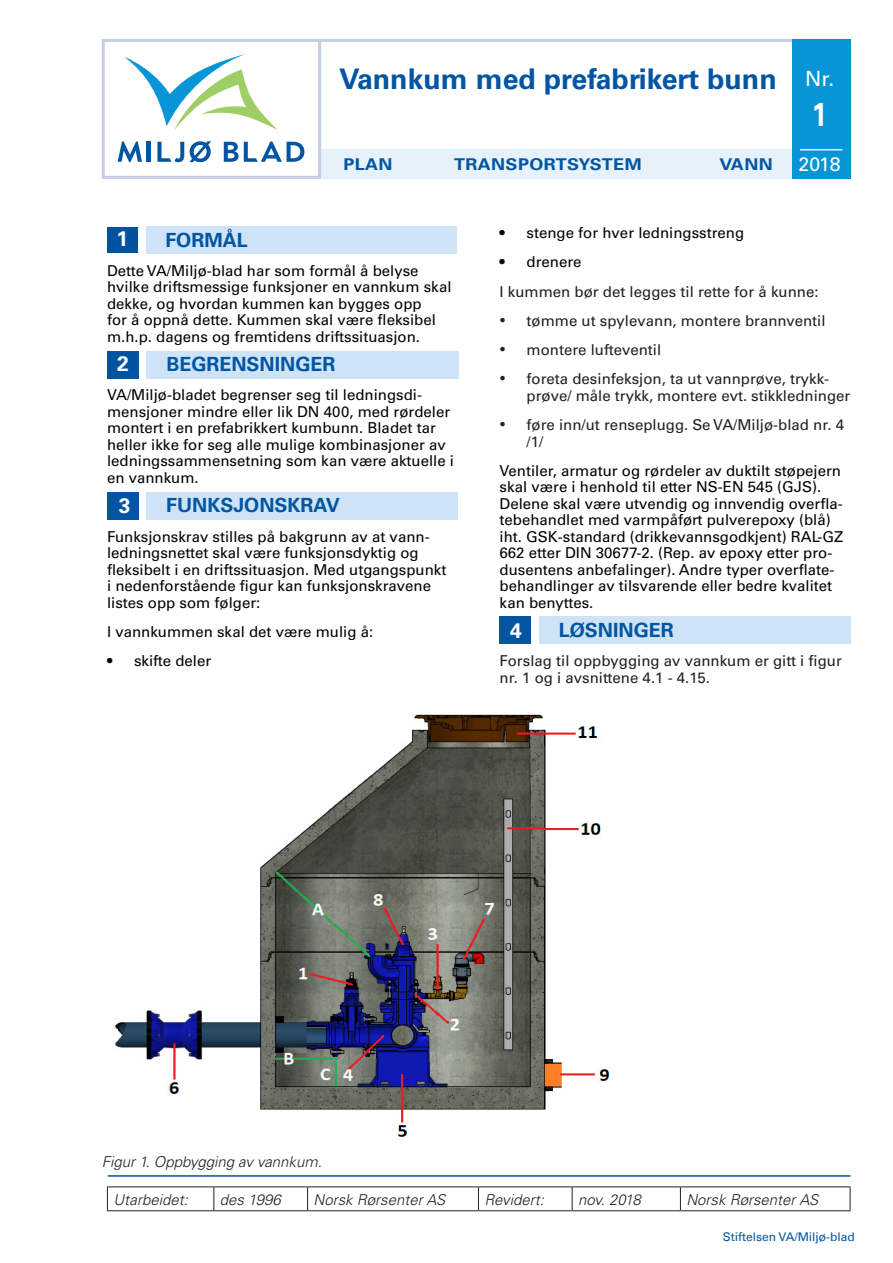
<style>
.page{position:relative;width:893px;height:1263px;background:#fff}
.page>*{position:absolute;margin:0;border:0;box-sizing:border-box;transform-origin:0 0}
.t1{font:700 33px "Univers LT";color:#fff;scale:.8 1}
.t2{font:700 28.5px "Univers LT";color:#0155a2}
.t3{font:700 21px "Univers LT";color:#fff}
.t4{font:21px "Univers LT";color:#fff}
.t5{font:700 19.5px "Univers LT";color:#0155a2}
.t6{font:19.5px "Univers LT";color:#fff}
.t7{font:700 16.2px "Univers LT";letter-spacing:.02em;color:#0155a2;scale:1.11 1}
.Brødtekst{font:15px/16.5px "Univers LT";color:#020205}
.Figurtekst{font:15px/16.5px "Univers LT";color:#000003}
.Brødtekst-2{font:15px/16.5px "Univers LT";color:#231f20}
.Figurtekst-2{font:italic 300 15px "Univers LT";color:#231f20}
.t8{font:12px "Univers Com 55 Roman";color:#0155a2}
.s1{font-family:"Times New Roman";font-size:18px}
</style>
<div class="page">
<div style="left:107px;top:228px;width:30px;height:25px;background:#0153a0"></div>
<div style="left:146px;top:227px;width:310px;height:27px;background:#cee3f5"></div>
<div style="left:107px;top:351px;width:31px;height:27px;background:#0153a0"></div>
<div style="left:147px;top:351px;width:312px;height:28px;background:#cee3f5"></div>
<div style="left:107px;top:492px;width:31px;height:27px;background:#0155a2"></div>
<div style="left:147px;top:492px;width:311px;height:27px;background:#cee3f5"></div>
<div style="left:500px;top:617px;width:31px;height:27px;background:#0155a2"></div>
<div style="left:539px;top:616px;width:311px;height:27px;background:#cee3f5"></div>
<hr style="left:108px;top:1175px;width:742px;height:2px;background:#0155a2">
<div style="left:102px;top:39px;width:749px;height:140px;border:3px solid #c5cce6"></div>
<div style="left:321px;top:149px;width:472px;height:30px;background:#e6f1f9"></div>
<hr style="left:318px;top:41px;width:3px;height:137px;background:#c5cce6">
<svg style="left:124px;top:54px;width:154px;height:76px"></svg>
<svg style="left:118px;top:142px;width:24px;height:20px"></svg>
<hr style="left:147px;top:142px;width:4px;height:20px;background:#0155a2">
<svg style="left:157px;top:141px;width:54px;height:21px"></svg>
<svg style="left:224px;top:142px;width:14px;height:20px"></svg>
<svg style="left:244px;top:142px;width:60px;height:20px"></svg>
<div style="left:792px;top:39px;width:59px;height:140px;background:#0696d7"></div>
<hr style="left:800px;top:149px;width:42px;height:2px;background:#e7e9f4">
<hr style="left:107px;top:1186px;width:107px;height:1px;background:#231f20">
<svg style="left:107px;top:1187px;width:1px;height:23px"></svg>
<hr style="left:214px;top:1186px;width:94px;height:1px;background:#231f20">
<svg style="left:213px;top:1187px;width:1px;height:23px"></svg>
<hr style="left:308px;top:1186px;width:170px;height:1px;background:#231f20">
<svg style="left:307px;top:1187px;width:1px;height:23px"></svg>
<hr style="left:478px;top:1186px;width:94px;height:1px;background:#231f20">
<svg style="left:478px;top:1187px;width:1px;height:23px"></svg>
<hr style="left:572px;top:1186px;width:108px;height:1px;background:#231f20">
<svg style="left:572px;top:1187px;width:1px;height:23px"></svg>
<hr style="left:680px;top:1186px;width:170px;height:1px;background:#231f20">
<svg style="left:680px;top:1187px;width:1px;height:23px"></svg>
<svg style="left:850px;top:1187px;width:1px;height:23px"></svg>
<hr style="left:107px;top:1210px;width:107px;height:1px;background:#231f20">
<hr style="left:214px;top:1210px;width:94px;height:1px;background:#231f20">
<hr style="left:308px;top:1210px;width:170px;height:1px;background:#231f20">
<hr style="left:478px;top:1210px;width:94px;height:1px;background:#231f20">
<hr style="left:572px;top:1210px;width:108px;height:1px;background:#231f20">
<hr style="left:680px;top:1210px;width:170px;height:1px;background:#231f20">
<img style="left:115px;top:714px;width:495px;height:423px">
<p class="t2" style="left:339px;top:62px;width:439px">Vannkum med prefabrikert bunn</p>
<p class="t7" style="left:343px;top:155px;width:46px">PLAN</p>
<p class="t7" style="left:454px;top:155px;width:170px">TRANSPORTSYSTEM</p>
<p class="t7" style="left:719px;top:155px;width:50px">VANN</p>
<p class="t4" style="left:805px;top:66px;width:31px">Nr.</p>
<p class="t1" style="left:812px;top:95px;width:20px">1</p>
<p class="t6" style="left:799px;top:152px;width:44px">2018</p>
<p class="t3" style="left:116px;top:226px;width:13px">1</p>
<p class="t5" style="left:165px;top:229px;width:84px">FORMÅL</p>
<p class="Brødtekst" style="left:107px;top:262px;width:346px">Dette VA/Miljø-blad har som formål å belyse hvilke driftsmessige funksjoner en vannkum skal dekke, og hvordan kummen kan bygges opp<br>for å oppnå dette. Kummen skal være fleksibel m.h.p. dagens og fremtidens driftssituasjon.</p>
<p class="t3" style="left:117px;top:351px;width:13px">2</p>
<p class="t5" style="left:166px;top:353px;width:171px">BEGRENSNINGER</p>
<p class="Brødtekst" style="left:107px;top:387px;width:349px">VA/Miljø-bladet begrenser seg til ledningsdi&shy;mensjoner mindre eller lik DN 400, med rørdeler montert i en prefabrikkert kumbunn. Bladet tar heller ikke for seg alle mulige kombinasjoner av ledningssammensetning som kan være aktuelle i en vannkum.</p>
<p class="t3" style="left:119px;top:493px;width:13px">3</p>
<p class="t5" style="left:166px;top:494px;width:175px">FUNKSJONSKRAV</p>
<p class="Brødtekst" style="left:107px;top:528px;width:341px">Funksjonskrav stilles på bakgrunn av at vann&shy;ledningsnettet skal være funksjonsdyktig og fleksibelt i en driftssituasjon. Med utgangspunkt i nedenforstående figur kan funksjonskravene listes opp som følger:</p>
<p class="Brødtekst" style="left:107px;top:623px;width:268px">I vannkummen skal det være mulig å:</p>
<p class="Brødtekst" style="left:107px;top:652px;width:106px">• skifte deler</p>
<p class="Brødtekst" style="left:500px;top:225px;width:246px">• stenge for hver ledningsstreng</p>
<p class="Brødtekst" style="left:500px;top:254px;width:84px">• drenere</p>
<p class="Brødtekst-2" style="left:500px;top:283px;width:320px">I kummen bør det legges til rette for å kunne:</p>
<p class="Brødtekst-2" style="left:500px;top:312px;width:327px"><span class="s1">•</span> tømme ut spylevann, montere brannventil</p>
<p class="Brødtekst-2" style="left:500px;top:342px;width:163px"><span class="s1">•</span> montere lufteventil</p>
<p class="Brødtekst-2" style="left:527px;top:371px;width:325px;text-indent:-27px"><span class="s1">•</span> foreta desinfeksjon, ta ut vannprøve, trykk&shy;prøve/ måle trykk, montere evt. stikkledninger</p>
<p class="Brødtekst-2" style="left:527px;top:417px;width:319px;text-indent:-27px"><span class="s1">•</span> føre inn/ut renseplugg. Se VA/Miljø-blad nr. 4 /1/</p>
<p class="Figurtekst" style="left:500px;top:462px;width:345px">Ventiler, armatur og rørdeler av duktilt støpejern skal være i henhold til etter NS-EN 545 (GJS).<br>Delene skal være utvendig og innvendig overfla&shy;tebehandlet med varmpåført pulverepoxy (blå) iht. GSK-standard (drikkevannsgodkjent) RAL-GZ 662 etter DIN 30677-2. (Rep. av epoxy etter pro&shy;dusentens anbefalinger). Andre typer overflate&shy;behandlinger av tilsvarende eller bedre kvalitet kan benyttes.</p>
<p class="t3" style="left:510px;top:619px;width:13px">4</p>
<p class="t5" style="left:559px;top:618px;width:116px">LØSNINGER</p>
<p class="Brødtekst-2" style="left:500px;top:653px;width:344px">Forslag til oppbygging av vannkum er gitt i figur nr. 1 og i avsnittene 4.1 - 4.15.</p>
<p class="Figurtekst-2" style="left:102px;top:1152px;width:222px">Figur 1. Oppbygging av vannkum.</p>
<p class="Figurtekst-2" style="left:113px;top:1190px;width:76px">Utarbeidet:</p>
<p class="Figurtekst-2" style="left:220px;top:1190px;width:62px">des 1996</p>
<p class="Figurtekst-2" style="left:314px;top:1190px;width:133px">Norsk Rørsenter AS</p>
<p class="Figurtekst-2" style="left:484px;top:1190px;width:61px">Revidert:</p>
<p class="Figurtekst-2" style="left:578px;top:1190px;width:64px">nov. 2018</p>
<p class="Figurtekst-2" style="left:686px;top:1190px;width:133px">Norsk Rørsenter AS</p>
<p class="t8" style="left:723px;top:1230px;width:134px">Stiftelsen VA/Miljø-blad</p>
</div>
